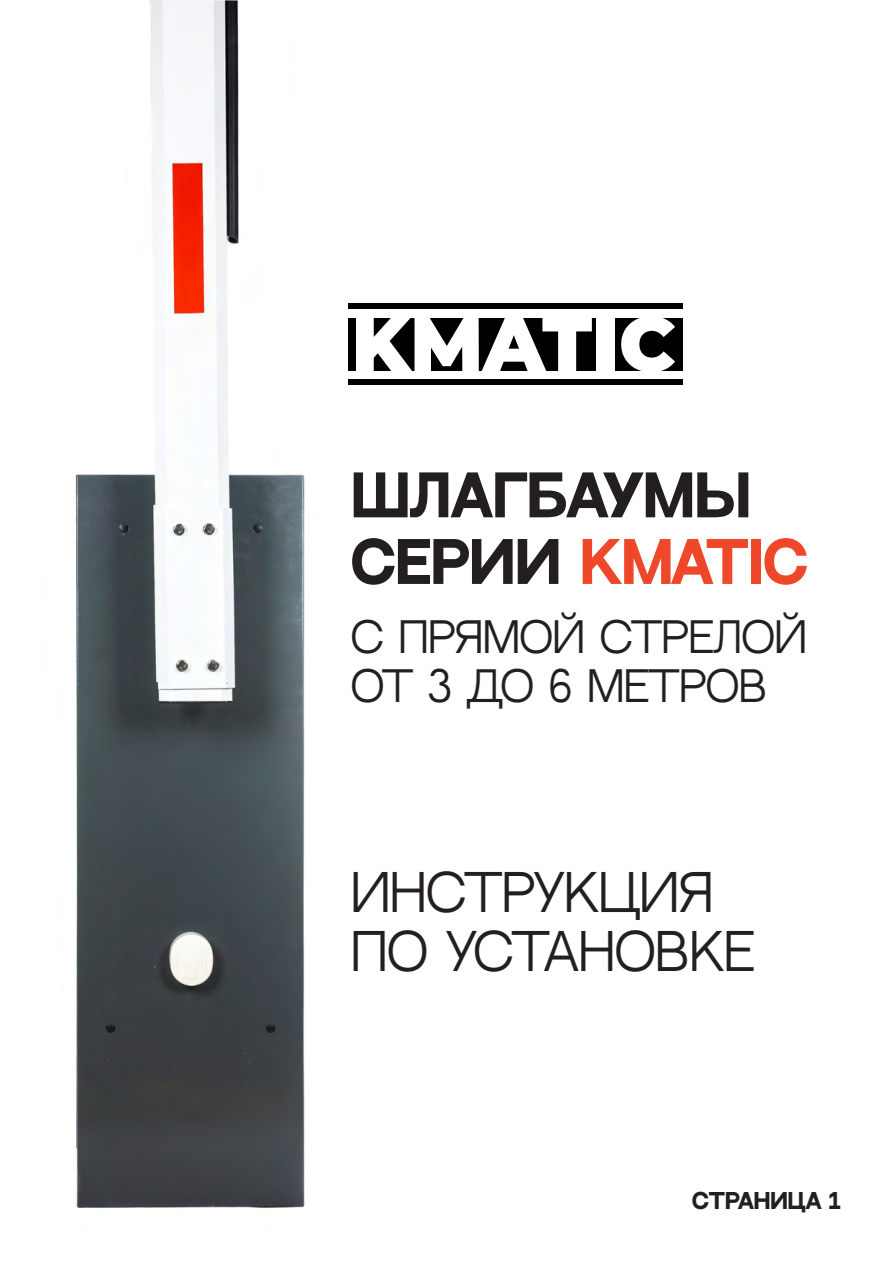
<style>
.page{position:relative;width:893px;height:1263px;background:#fff}
.page>*{position:absolute;margin:0;border:0;box-sizing:border-box;transform-origin:0 0}
.t1{font:700 55.5px/66.6px "Neutral Face";color:#231f20}
.t2{font:49.5px/59.4px "Neutral Face";color:#231f20}
.t3{font:40.5px/48.6px "Neutral Face";color:#231f20}
.t4{font:700 21px "Neutral Face";color:#231f20}
.s1{color:#ef472a}
</style>
<div class="page">
<div style="left:349px;top:303px;width:334px;height:6px;background:#000001"></div>
<div style="left:349px;top:379px;width:334px;height:6px;background:#000001"></div>
<div style="left:349px;top:318px;width:334px;height:52px;background:#000001"></div>
<svg style="left:356px;top:318px;width:236px;height:53px"></svg>
<div style="left:596px;top:317px;width:19px;height:54px;background:#fff"></div>
<svg style="left:621px;top:318px;width:54px;height:53px"></svg>
<img style="left:75px;top:0;width:230px;height:1208px">
<h1 class="t1" style="left:351px;top:460px;width:458px">ШЛАГБАУМЫ<br>СЕРИИ <span class="s1">KMATIC</span></h1>
<p class="t3" style="left:351px;top:612px;width:457px">С ПРЯМОЙ СТРЕЛОЙ<br>ОТ 3 ДО 6 МЕТРОВ</p>
<p class="t2" style="left:351px;top:861px;width:405px">ИНСТРУКЦИЯ<br>ПО УСТАНОВКЕ</p>
<p class="t4" style="left:692px;top:1186px;width:151px">СТРАНИЦА 1</p>
</div>
